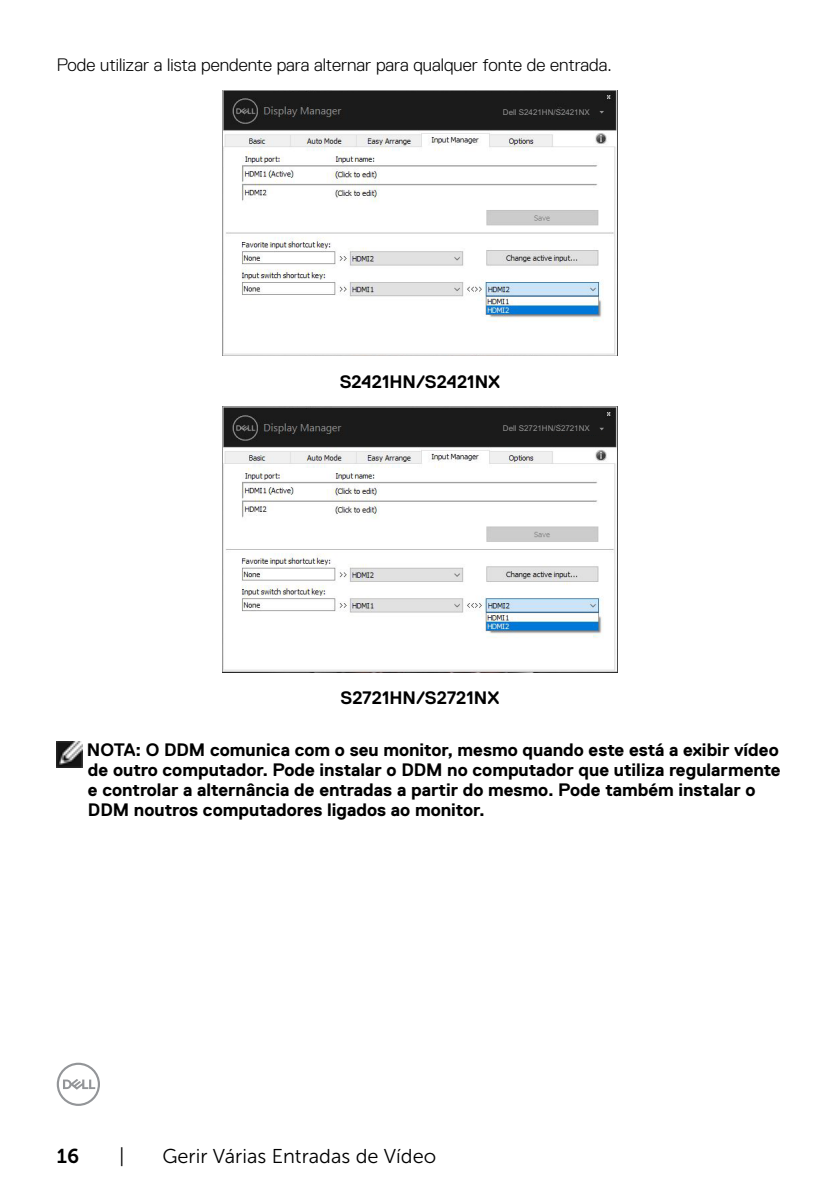
<style>
.page{position:relative;width:840px;height:1191px;background:#fff}
.page>*{position:absolute;margin:0;border:0;box-sizing:border-box;transform-origin:0 0}
.t1{font:20px "Museo Sans For Dell 300";color:#000}
.t2{font:20px "Museo Sans For Dell 700";color:#000}
.t3{font:700 18px/20px "Dell Replica";color:#000}
.t4{font:300 18px "Dell Replica";color:#000}
.t5{font:8px "Arial";color:#939393}
</style>
<div class="page">
<svg style="left:57px;top:1062px;width:43px;height:44px"></svg>
<img style="left:223px;top:90px;width:393px;height:266px">
<div style="left:519px;top:108px;width:86px;height:10px;background:#1b1b1b"></div>
<img style="left:223px;top:407px;width:393px;height:265px">
<div style="left:519px;top:425px;width:86px;height:9px;background:#1b1b1b"></div>
<img style="left:57px;top:741px;width:25px;height:26px">
<p class="t4" style="left:57px;top:55px;width:556px">Pode utilizar a lista pendente para alternar para qualquer fonte de entrada.</p>
<p class="t5" style="left:502px;top:107px;width:88px">Dell S2421HN/S2421NX</p>
<p class="t3" style="left:339px;top:371px;width:162px">S2421HN/S2421NX</p>
<p class="t5" style="left:502px;top:424px;width:88px">Dell S2721HN/S2721NX</p>
<p class="t3" style="left:340px;top:688px;width:160px">S2721HN/S2721NX</p>
<p class="t3" style="left:87px;top:739px;width:694px">NOTA: O DDM comunica com o seu monitor, mesmo quando este está a exibir vídeo de outro computador. Pode instalar o DDM no computador que utiliza regularmente e controlar a alternância de entradas a partir do mesmo. Pode também instalar o DDM noutros computadores ligados ao monitor.</p>
<p class="t2" style="left:57px;top:1144px;width:24px">16</p>
<p class="t1" style="left:119px;top:1145px;width:7px">|</p>
<p class="t1" style="left:162px;top:1145px;width:275px">Gerir Várias Entradas de Vídeo</p>
</div>
